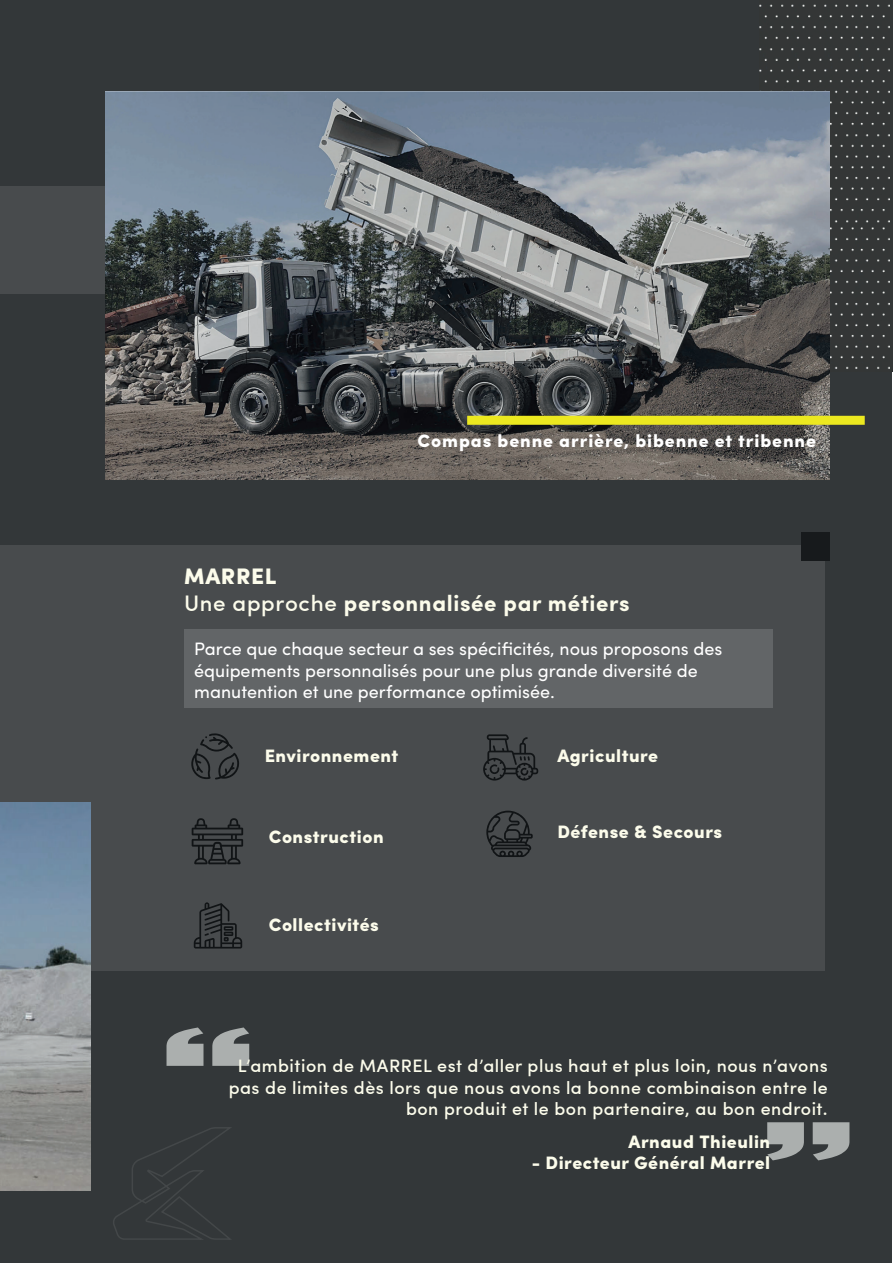
<style>
.page{position:relative;width:893px;height:1263px;background:#fff}
.page>*{position:absolute;margin:0;border:0;box-sizing:border-box;transform-origin:0 0}
.t1{font:700 22.5px/27px "Sofia Pro";letter-spacing:.03em;color:#fcfceb}
.t2{font:500 18px/21.6px "Sofia Pro";letter-spacing:.03em;color:#fcfceb;text-align:right}
.t3{font:18px/21.6px "Sofia Pro";color:#fff}
.t4{font:900 18px "Sofia Pro";letter-spacing:.03em;color:#fcfceb}
.t5{font:900 18px "Sofia Pro";letter-spacing:.05em;color:#fff}
.s1{font-weight:900}
.s2{font-weight:500}
</style>
<div class="page">
<div style="left:0;top:0;width:892px;height:1263px;background:#333739"></div>
<svg style="left:167px;top:1027px;width:82px;height:39px"></svg>
<svg style="left:767px;top:1122px;width:82px;height:38px"></svg>
<div style="left:0;top:545px;width:824px;height:426px;background:#484b4d"></div>
<img style="left:0;top:802px;width:90px;height:389px">
<img style="left:759px;top:4px;width:32px;height:88px">
<img style="left:791px;top:4px;width:33px;height:88px">
<img style="left:824px;top:4px;width:30px;height:368px">
<img style="left:855px;top:0;width:38px;height:372px">
<div style="left:801px;top:532px;width:28px;height:28px;background:#171a1c"></div>
<div style="left:184px;top:629px;width:588px;height:79px;background:#626567"></div>
<div style="left:0;top:186px;width:150px;height:107px;background:#484b4d"></div>
<img style="left:105px;top:92px;width:724px;height:388px">
<div style="left:467px;top:416px;width:398px;height:9px;background:#ece820"></div>
<svg style="left:113px;top:1127px;width:118px;height:113px"></svg>
<svg style="left:191px;top:733px;width:48px;height:46px"></svg>
<svg style="left:483px;top:734px;width:55px;height:46px"></svg>
<svg style="left:192px;top:818px;width:51px;height:46px"></svg>
<svg style="left:486px;top:811px;width:47px;height:46px"></svg>
<svg style="left:194px;top:902px;width:48px;height:46px"></svg>
<p class="t5" style="left:418px;top:427px;width:400px">Compas benne arrière, bibenne et tribenne</p>
<p class="t1" style="left:184px;top:561px;width:447px"><span class="s1">MARREL<br></span><span class="s2">Une approche</span> personnalisée par métiers</p>
<p class="t3" style="left:194px;top:637px;width:530px">Parce que chaque secteur a ses spécificités, nous proposons des équipements personnalisés pour une plus grande diversité de manutention et une performance optimisée.</p>
<p class="t4" style="left:265px;top:741px;width:135px">Environnement</p>
<p class="t4" style="left:269px;top:822px;width:117px">Construction</p>
<p class="t4" style="left:269px;top:910px;width:112px">Collectivités</p>
<p class="t4" style="left:557px;top:741px;width:102px">Agriculture</p>
<p class="t4" style="left:557px;top:818px;width:166px">Défense &amp; Secours</p>
<p class="t2" style="left:229px;top:1053px;width:600px">L’ambition de MARREL est d’aller plus haut et plus loin, nous n’avons pas de limites dès lors que nous avons la bonne combinaison entre le bon produit et le bon partenaire, au bon endroit.</p>
<p class="t4" style="left:628px;top:1127px;width:143px">Arnaud Thieulin</p>
<p class="t4" style="left:532px;top:1149px;width:240px">- Directeur Général Marrel</p>
</div>
